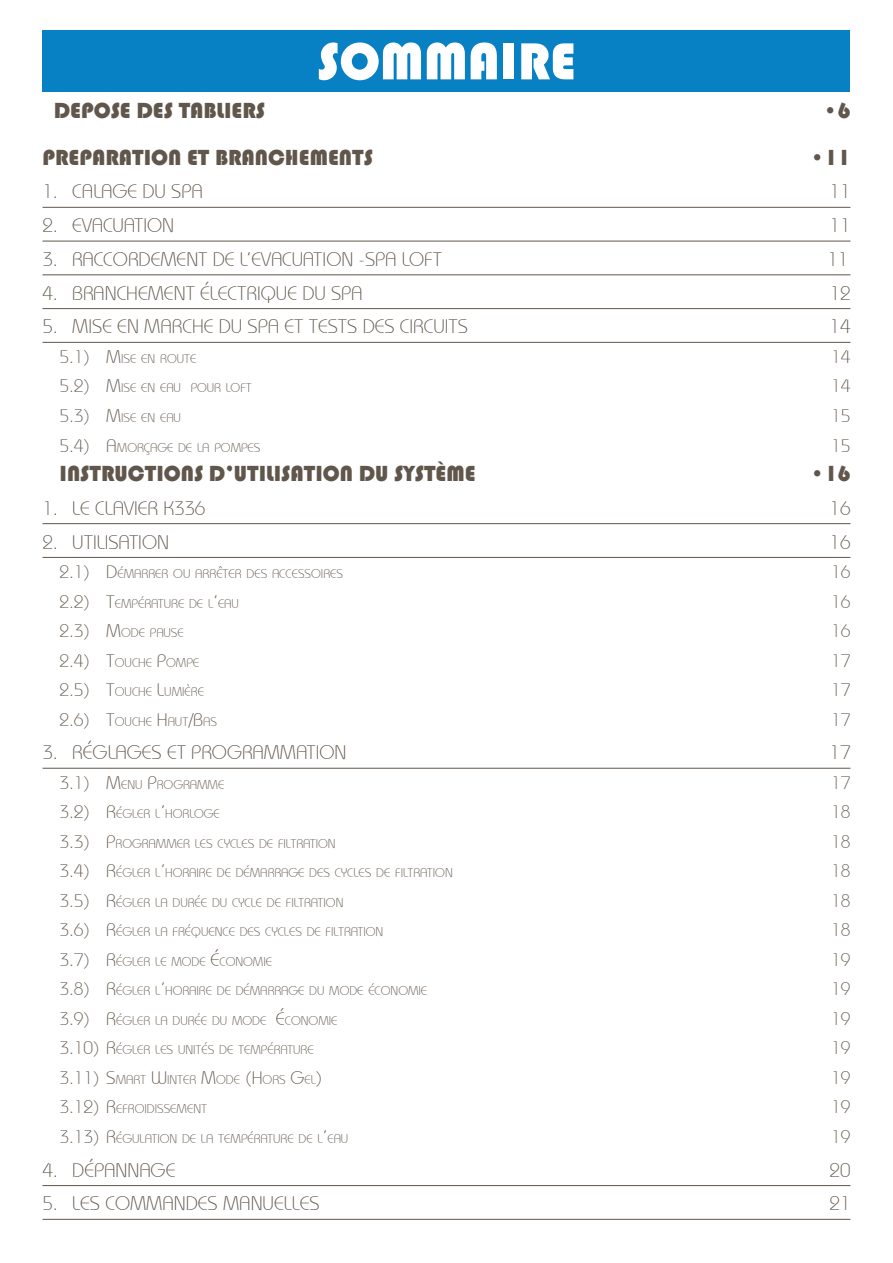
<style>
.page{position:relative;width:893px;height:1263px;background:#fff}
.page>*{position:absolute;margin:0;border:0;box-sizing:border-box;transform-origin:0 0}
.TITRE_COUV{font:54px "Bauhaus 93";color:#fff}
.t1{font:22.5px "Bauhaus 93";color:#60564b}
.t2{font:300 19.5px "Bauhaus IT Cby BT";color:#60564b}
.t3{font:300 18px "Bauhaus IT Cby BT";color:#60564b}
.t4{font:300 12.6px "Bauhaus IT Cby BT";color:#60564b}
.s1{font-size:18px}
</style>
<div class="page">
<div style="left:43px;top:31px;width:807px;height:61px;background:#0880c4"></div>
<hr style="left:43px;top:207px;width:807px;height:1px;background:#60564b">
<hr style="left:43px;top:241px;width:807px;height:1px;background:#60564b">
<hr style="left:43px;top:274px;width:807px;height:1px;background:#60564b">
<hr style="left:43px;top:308px;width:807px;height:1px;background:#60564b">
<hr style="left:43px;top:342px;width:807px;height:1px;background:#60564b">
<hr style="left:43px;top:523px;width:807px;height:1px;background:#60564b">
<hr style="left:43px;top:557px;width:807px;height:1px;background:#60564b">
<hr style="left:43px;top:768px;width:807px;height:1px;background:#60564b">
<hr style="left:43px;top:1185px;width:807px;height:1px;background:#60564b">
<hr style="left:43px;top:1219px;width:807px;height:1px;background:#60564b">
<p class="TITRE_COUV" style="left:317px;top:31px;width:260px">SOMMAIRE</p>
<p class="t1" style="left:54px;top:97px;width:213px">DEPOSE DES TABLIERS</p>
<p class="t1" style="left:823px;top:97px;width:29px">•6</p>
<p class="t1" style="left:43px;top:144px;width:332px">PREPARATION ET BRANCHEMENTS</p>
<p class="t1" style="left:810px;top:144px;width:42px">•11</p>
<p class="t2" style="left:43px;top:180px;width:162px">1. CALAGE DU SPA</p>
<p class="t2" style="left:830px;top:180px;width:22px">11</p>
<p class="t2" style="left:43px;top:213px;width:133px">2. EVACUATION</p>
<p class="t2" style="left:830px;top:213px;width:22px">11</p>
<p class="t2" style="left:43px;top:247px;width:401px">3. RACCORDEMENT DE L’EVACUATION -SPA LOFT</p>
<p class="t2" style="left:827px;top:247px;width:22px">11</p>
<p class="t2" style="left:43px;top:281px;width:322px">4. BRANCHEMENT ÉLECTRIQUE DU SPA</p>
<p class="t2" style="left:830px;top:281px;width:22px">12</p>
<p class="t2" style="left:43px;top:315px;width:427px">5. MISE EN MARCHE DU SPA ET TESTS DES CIRCUITS</p>
<p class="t2" style="left:830px;top:315px;width:22px">14</p>
<p class="t4" style="left:60px;top:351px;width:138px"><span class="s1">5.1) M</span>ISE EN ROUTE</p>
<p class="t3" style="left:831px;top:346px;width:21px">14</p>
<p class="t4" style="left:60px;top:380px;width:194px"><span class="s1">5.2) M</span>ISE EN EAU POUR LOFT</p>
<p class="t3" style="left:831px;top:375px;width:21px">14</p>
<p class="t4" style="left:60px;top:410px;width:123px"><span class="s1">5.3) M</span>ISE EN EAU</p>
<p class="t3" style="left:831px;top:405px;width:21px">15</p>
<p class="t4" style="left:60px;top:439px;width:202px"><span class="s1">5.4) A</span> MORÇAGE DE LA POMPES</p>
<p class="t3" style="left:831px;top:434px;width:21px">15</p>
<p class="t1" style="left:60px;top:461px;width:417px">INSTRUCTIONS D’UTILISATION DU SYSTÈME</p>
<p class="t1" style="left:810px;top:461px;width:42px">•16</p>
<p class="t2" style="left:43px;top:496px;width:164px">1. LE CLAVIER K336</p>
<p class="t2" style="left:830px;top:496px;width:22px">16</p>
<p class="t2" style="left:43px;top:530px;width:128px">2. UTILISATION</p>
<p class="t2" style="left:830px;top:530px;width:22px">16</p>
<p class="t4" style="left:60px;top:566px;width:285px"><span class="s1">2.1) D</span>ÉMARRER OU ARRÊTER DES ACCESSOIRES</p>
<p class="t3" style="left:831px;top:561px;width:21px">16</p>
<p class="t4" style="left:60px;top:595px;width:181px"><span class="s1">2.2) T</span>EMPÉRATURE DE L<span class="s1">’</span>EAU</p>
<p class="t3" style="left:831px;top:590px;width:21px">16</p>
<p class="t4" style="left:60px;top:625px;width:126px"><span class="s1">2.3) M</span>ODE PAUSE</p>
<p class="t3" style="left:831px;top:620px;width:21px">16</p>
<p class="t4" style="left:60px;top:654px;width:141px"><span class="s1">2.4) T</span>OUCHE <span class="s1">P</span>OMPE</p>
<p class="t3" style="left:831px;top:649px;width:21px">17</p>
<p class="t4" style="left:60px;top:684px;width:146px"><span class="s1">2.5) T</span>OUCHE <span class="s1">L</span>UMIÈRE</p>
<p class="t3" style="left:831px;top:679px;width:21px">17</p>
<p class="t4" style="left:60px;top:713px;width:159px"><span class="s1">2.6) T</span>OUCHE <span class="s1">H</span> AUT<span class="s1">/B</span>AS</p>
<p class="t3" style="left:831px;top:708px;width:21px">17</p>
<p class="t2" style="left:43px;top:740px;width:306px">3. RÉGLAGES ET PROGRAMMATION</p>
<p class="t2" style="left:830px;top:740px;width:22px">17</p>
<p class="t4" style="left:60px;top:777px;width:166px"><span class="s1">3.1) M</span>ENU <span class="s1">P</span>ROGRAMME</p>
<p class="t3" style="left:831px;top:771px;width:21px">17</p>
<p class="t4" style="left:60px;top:806px;width:162px"><span class="s1">3.2) R</span>ÉGLER L<span class="s1">’</span>HORLOGE</p>
<p class="t3" style="left:831px;top:801px;width:21px">18</p>
<p class="t4" style="left:60px;top:836px;width:278px"><span class="s1">3.3) P</span>ROGRAMMER LES CYCLES DE FILTRATION</p>
<p class="t3" style="left:831px;top:830px;width:21px">18</p>
<p class="t4" style="left:60px;top:865px;width:395px"><span class="s1">3.4) R</span>ÉGLER L<span class="s1">’</span>HORAIRE DE DÉMARRAGE DES CYCLES DE FILTRATION</p>
<p class="t3" style="left:831px;top:860px;width:21px">18</p>
<p class="t4" style="left:60px;top:895px;width:285px"><span class="s1">3.5) R</span>ÉGLER LA DURÉE DU CYCLE DE FILTRATION</p>
<p class="t3" style="left:831px;top:889px;width:21px">18</p>
<p class="t4" style="left:60px;top:924px;width:325px"><span class="s1">3.6) R</span>ÉGLER LA FRÉQUENCE DES CYCLES DE FILTRATION</p>
<p class="t3" style="left:831px;top:919px;width:21px">18</p>
<p class="t4" style="left:60px;top:954px;width:214px"><span class="s1">3.7) R</span>ÉGLER LE MODE <span class="s1">É</span>CONOMIE</p>
<p class="t3" style="left:831px;top:948px;width:21px">19</p>
<p class="t4" style="left:60px;top:983px;width:369px"><span class="s1">3.8) R</span>ÉGLER L<span class="s1">’</span>HORAIRE DE DÉMARRAGE DU MODE ÉCONOMIE</p>
<p class="t3" style="left:831px;top:978px;width:21px">19</p>
<p class="t4" style="left:60px;top:1013px;width:279px"><span class="s1">3.9) R</span>ÉGLER LA DURÉE DU MODE <span class="s1">É</span>CONOMIE</p>
<p class="t3" style="left:831px;top:1007px;width:21px">19</p>
<p class="t4" style="left:60px;top:1042px;width:256px"><span class="s1">3.10) R</span>ÉGLER LES UNITÉS DE TEMPÉRATURE</p>
<p class="t3" style="left:831px;top:1037px;width:21px">19</p>
<p class="t4" style="left:60px;top:1072px;width:265px"><span class="s1">3.11) S</span>MART <span class="s1">W</span>INTER <span class="s1">M</span>ODE <span class="s1">(H</span> ORS <span class="s1">G</span>EL<span class="s1">)</span></p>
<p class="t3" style="left:831px;top:1066px;width:21px">19</p>
<p class="t4" style="left:60px;top:1101px;width:149px"><span class="s1">3.12) R</span>EFROIDISSEMENT</p>
<p class="t3" style="left:831px;top:1096px;width:21px">19</p>
<p class="t4" style="left:60px;top:1131px;width:290px"><span class="s1">3.13) R</span>ÉGULATION DE LA TEMPÉRATURE DE L<span class="s1">’</span>EAU</p>
<p class="t3" style="left:831px;top:1125px;width:21px">19</p>
<p class="t2" style="left:43px;top:1158px;width:134px">4. DÉPANNAGE</p>
<p class="t2" style="left:830px;top:1158px;width:22px">20</p>
<p class="t2" style="left:43px;top:1192px;width:279px">5. LES COMMANDES MANUELLES</p>
<p class="t2" style="left:830px;top:1192px;width:22px">21</p>
</div>
